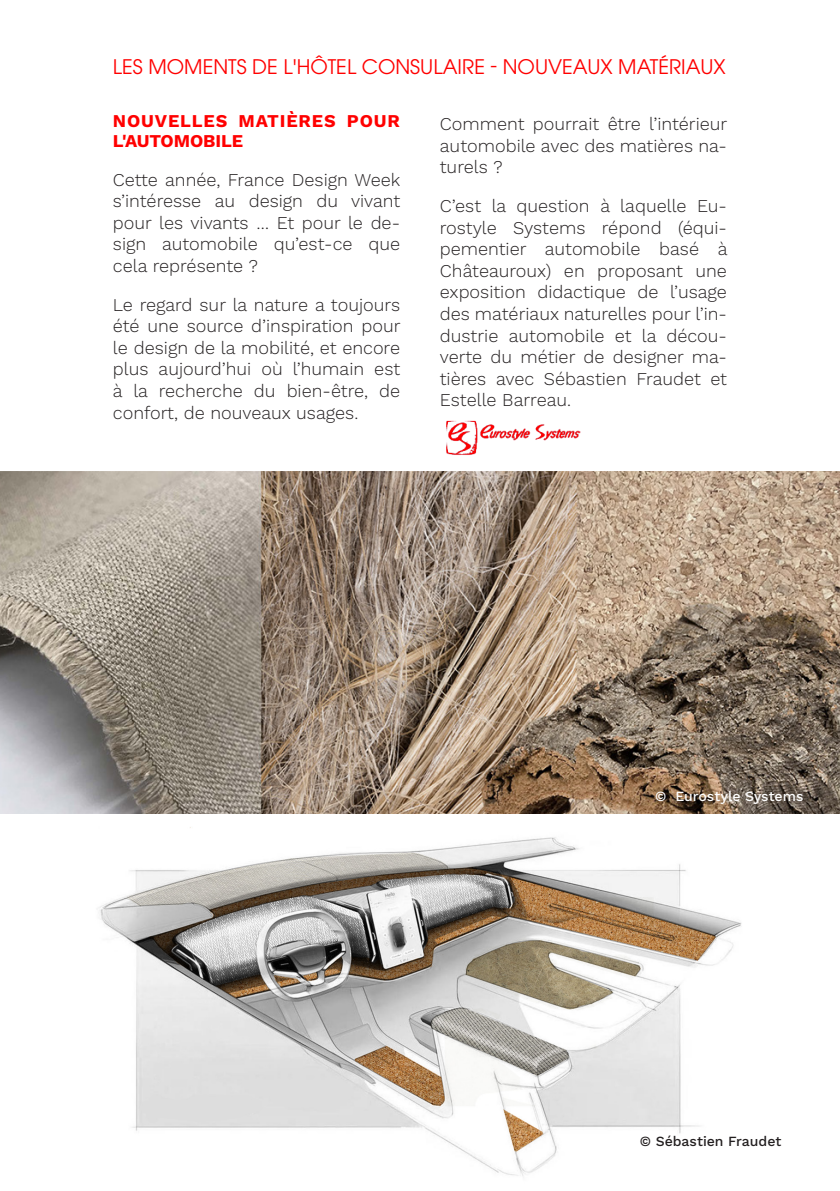
<style>
.page{position:relative;width:840px;height:1191px;background:#fff}
.page>*{position:absolute;margin:0;border:0;box-sizing:border-box;transform-origin:0 0}
.Texte{font:20px "ITC Avant Garde Pro";color:#f00}
.Texte-2{font:300 18px/21.6px "Work Sans";color:#231f20;text-align:justify}
.t1{font:700 18px/19.8px "Work Sans";letter-spacing:.045em;color:#f00}
.Informations_pratiqu{font:500 14px "Work Sans";color:#fff}
.Informations_pratiqu-2{font:500 14px "Work Sans";color:#231f20}
</style>
<div class="page">
<img style="left:0;top:472px;width:839px;height:341px">
<img style="left:446px;top:420px;width:135px;height:35px">
<img style="left:99px;top:827px;width:643px;height:349px">
<p class="Texte" style="left:113px;top:55px;width:613px">LES MOMENTS DE L'HÔTEL CONSULAIRE - NOUVEAUX MATÉRIAUX</p>
<p class="t1" style="left:113px;top:112px;width:288px">NOUVELLES MATIÈRES POUR<br>L'AUTOMOBILE</p>
<p class="Texte-2" style="left:113px;top:169px;width:289px">Cette année, France Design Week s’intéresse au design du vivant pour les vivants … Et pour le de&shy;sign automobile qu’est-ce que cela représente ?</p>
<p class="Texte-2" style="left:113px;top:294px;width:289px">Le regard sur la nature a toujours été une source d’inspiration pour le design de la mobilité, et encore plus aujourd’hui où l’humain est à la recherche du bien-être, de confort, de nouveaux usages.</p>
<p class="Texte-2" style="left:439px;top:114px;width:289px">Comment pourrait être l’intérieur automobile avec des matières na&shy;turels ?</p>
<p class="Texte-2" style="left:439px;top:196px;width:289px">C’est la question à laquelle Eu&shy;rostyle Systems répond (équi&shy;pementier automobile basé à Châteauroux) en proposant une exposition didactique de l’usage des matériaux naturelles pour l’in&shy;dustrie automobile et la décou&shy;verte du métier de designer ma&shy;tières avec Sébastien Fraudet et Estelle Barreau.</p>
<p class="Informations_pratiqu" style="left:654px;top:787px;width:150px">© Eurostyle Systems</p>
<p class="Informations_pratiqu-2" style="left:639px;top:1133px;width:143px">© Sébastien Fraudet</p>
</div>
